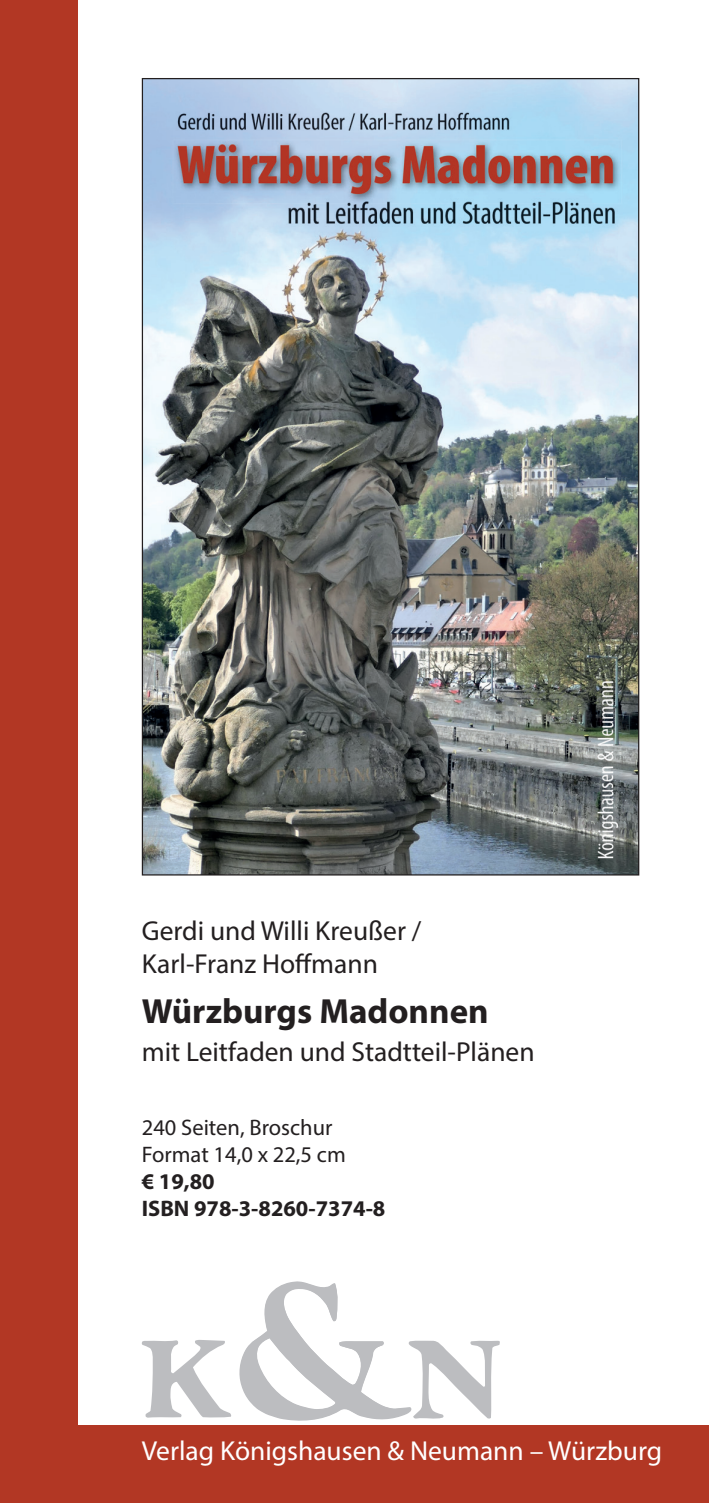
<style>
.page{position:relative;width:709px;height:1503px;background:#fff}
.page>*{position:absolute;margin:0;border:0;box-sizing:border-box;transform-origin:0 0}
.t1{font:700 35px "Myriad Pro";color:#231f20}
.t2{font:27.5px/33px "Myriad Pro";color:#231f20}
.t3{font:27.5px "Myriad Pro";color:#fff}
.t4{font:22.5px/27px "Myriad Pro";color:#231f20}
.t5{font:700 22.5px/27px "Myriad Pro";color:#231f20}
</style>
<div class="page">
<div style="left:0;top:0;width:78px;height:1502px;background:#b23724"></div>
<div style="left:0;top:1424px;width:709px;height:78px;background:#b23724"></div>
<svg style="left:142px;top:1340px;width:89px;height:77px"></svg>
<svg style="left:239px;top:1281px;width:261px;height:140px"></svg>
<img style="left:144px;top:80px;width:493px;height:793px">
<p class="t2" style="left:142px;top:913px;width:281px">Gerdi und Willi Kreußer /<br>Karl-Franz Hoffmann</p>
<p class="t1" style="left:142px;top:988px;width:348px">Würzburgs Madonnen</p>
<p class="t2" style="left:142px;top:1034px;width:394px">mit Leitfaden und Stadtteil-Plänen</p>
<p class="t4" style="left:142px;top:1113px;width:205px">240 Seiten, Broschur<br>Format 14,0 x 22,5 cm</p>
<p class="t5" style="left:142px;top:1167px;width:245px">€ 19,80<br>ISBN 978-3-8260-7374-8</p>
<p class="t3" style="left:142px;top:1433px;width:522px">Verlag Königshausen &amp; Neumann – Würzburg</p>
</div>
